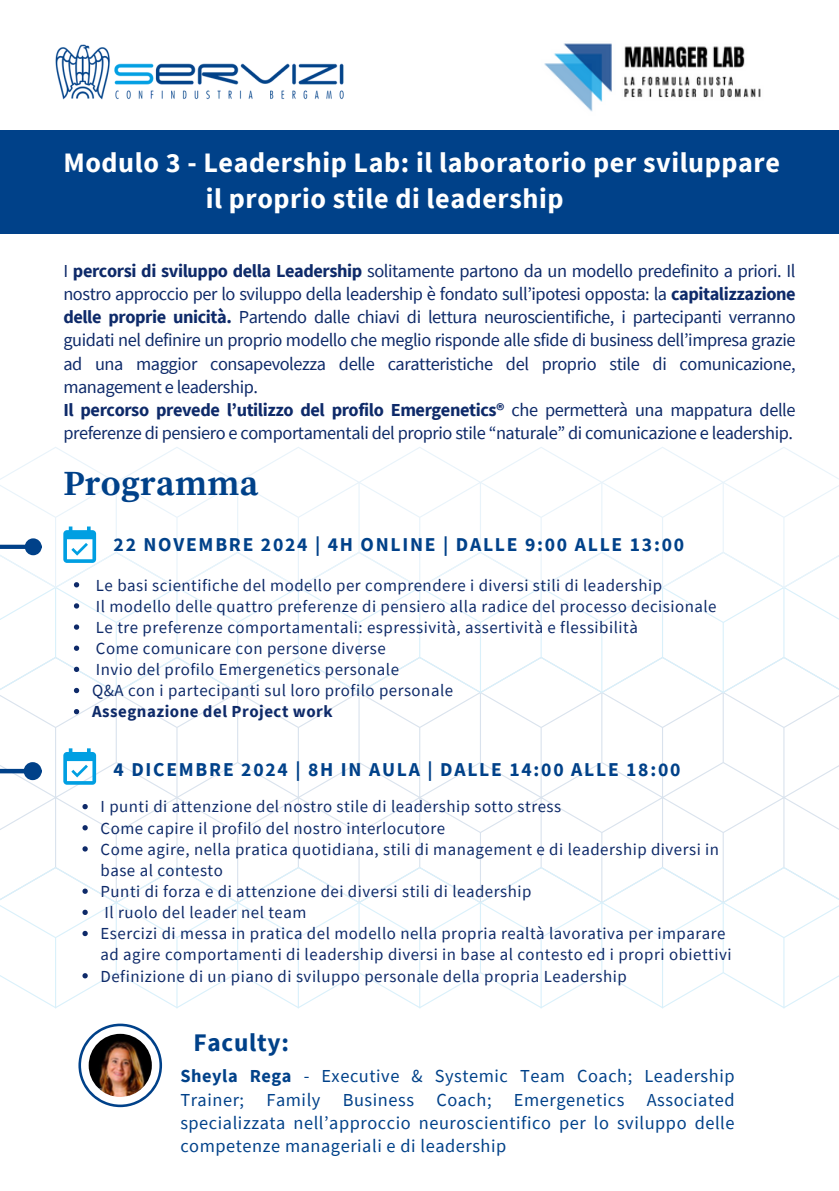
<style>
.page{position:relative;width:839px;height:1191px;background:#fff}
.page>*{position:absolute;margin:0;border:0;box-sizing:border-box;transform-origin:0 0}
.t1{font:700 35.2px "Source Serif Pro";color:#004189}
.t2{font:700 28.2px/36px "Source Sans Pro";letter-spacing:.02em;color:#fff}
.t3{font:700 25.4px "Source Sans Pro";letter-spacing:.03em;color:#004189}
.t4{font:700 19.6px "Source Sans Pro";letter-spacing:.09em;color:#004189}
.t5{font:18.4px/23.2px "Source Sans Pro";letter-spacing:-.025em;color:#0e2a69}
.t6{font:18.4px/23.2px "Source Sans Pro";letter-spacing:.03em;color:#004189;text-align:justify}
.t7{font:16.8px/21.2px "Source Sans Pro";letter-spacing:.03em;color:#0e2a69}
.t8{font:700 16.8px "Source Sans Pro";letter-spacing:.03em;color:#0e2a69}
.s1{font-weight:700}
</style>
<div class="page">
<div style="left:0;top:130px;width:838px;height:104px;background:#004189"></div>
<svg style="left:0;top:693px;width:838px;height:174px"></svg>
<svg style="left:0;top:588px;width:838px;height:105px"></svg>
<svg style="left:0;top:447px;width:838px;height:141px"></svg>
<svg style="left:0;top:867px;width:838px;height:142px"></svg>
<svg style="left:63px;top:527px;width:33px;height:35px"></svg>
<svg style="left:74px;top:582px;width:5px;height:5px"></svg>
<svg style="left:74px;top:603px;width:5px;height:6px"></svg>
<svg style="left:74px;top:624px;width:5px;height:6px"></svg>
<svg style="left:74px;top:646px;width:5px;height:5px"></svg>
<svg style="left:74px;top:667px;width:5px;height:5px"></svg>
<svg style="left:74px;top:688px;width:5px;height:5px"></svg>
<svg style="left:74px;top:709px;width:5px;height:5px"></svg>
<svg style="left:0;top:545px;width:25px;height:4px"></svg>
<div style="left:27px;top:540px;width:13px;height:13px;background:#004189;border-radius:50%"></div>
<div style="left:25px;top:538px;width:17px;height:17px;border:4px solid #004189;border-radius:50%"></div>
<svg style="left:63px;top:748px;width:33px;height:36px"></svg>
<svg style="left:82px;top:804px;width:6px;height:5px"></svg>
<svg style="left:82px;top:825px;width:6px;height:5px"></svg>
<svg style="left:82px;top:846px;width:6px;height:6px"></svg>
<svg style="left:82px;top:889px;width:6px;height:5px"></svg>
<svg style="left:82px;top:910px;width:6px;height:5px"></svg>
<svg style="left:82px;top:931px;width:6px;height:5px"></svg>
<svg style="left:82px;top:973px;width:6px;height:5px"></svg>
<hr style="left:0;top:769px;width:25px;height:4px;background:#004189">
<div style="left:26px;top:764px;width:13px;height:14px;background:#004189;border-radius:50%"></div>
<div style="left:24px;top:762px;width:18px;height:18px;border:4px solid #004189;border-radius:50%"></div>
<svg style="left:78px;top:1024px;width:84px;height:83px"></svg>
<img style="left:89px;top:1034px;width:63px;height:63px;border-radius:50%">
<img style="left:544px;top:43px;width:217px;height:69px">
<img style="left:55px;top:44px;width:289px;height:56px">
<p class="t2" style="left:206px;top:144px;width:575px;text-indent:-142px">Modulo 3 - Leadership Lab: il laboratorio per sviluppare il proprio stile di leadership</p>
<p class="t5" style="left:63px;top:258px;width:733px">I <span class="s1">percorsi di sviluppo della Leadership</span> solitamente partono da un modello predefinito a priori. Il nostro approccio per lo sviluppo della leadership è fondato sull’ipotesi opposta: la <span class="s1">capitalizzazione delle proprie unicità.</span> Partendo dalle chiavi di lettura neuroscientifiche, i partecipanti verranno guidati nel definire un proprio modello che meglio risponde alle sfide di business dell’impresa grazie ad una maggior consapevolezza delle caratteristiche del proprio stile di comunicazione, management e leadership.<br><span class="s1">Il percorso prevede l’utilizzo del profilo Emergenetics®</span> che permetterà una mappatura delle preferenze di pensiero e comportamentali del proprio stile “naturale” di comunicazione e leadership.</p>
<p class="t1" style="left:63px;top:463px;width:196px">Programma</p>
<p class="t4" style="left:114px;top:532px;width:572px">22 NOVEMBRE 2024 | 4H ONLINE | DALLE 9:00 ALLE 13:00</p>
<h1 class="t7" style="left:96px;top:574px;width:567px">Le basi scientifiche del modello per comprendere i diversi stili di leadership</h1>
<h6 class="t7" style="left:96px;top:595px;width:622px">Il modello delle quattro preferenze di pensiero alla radice del processo decisionale</h6>
<p class="t7" style="left:96px;top:616px;width:543px">Le tre preferenze comportamentali: espressività, assertività e flessibilità</p>
<h2 class="t7" style="left:96px;top:637px;width:291px">Come comunicare con persone diverse</h2>
<p class="t7" style="left:96px;top:659px;width:304px">Invio del profilo Emergenetics personale</p>
<h5 class="t7" style="left:92px;top:680px;width:362px">Q&amp;A con i partecipanti sul loro profilo personale</h5>
<p class="t8" style="left:92px;top:701px;width:242px">Assegnazione del Project work</p>
<p class="t4" style="left:114px;top:756px;width:568px">4 DICEMBRE 2024 | 8H IN AULA | DALLE 14:00 ALLE 18:00</p>
<p class="t7" style="left:101px;top:796px;width:462px">I punti di attenzione del nostro stile di leadership sotto stress</p>
<p class="t7" style="left:101px;top:817px;width:346px">Come capire il profilo del nostro interlocutore</p>
<p class="t7" style="left:101px;top:838px;width:620px">Come agire, nella pratica quotidiana, stili di management e di leadership diversi in base al contesto</p>
<p class="t7" style="left:101px;top:880px;width:432px">Punti di forza e di attenzione dei diversi stili di leadership</p>
<p class="t7" style="left:104px;top:902px;width:203px">Il ruolo del leader nel team</p>
<p class="t7" style="left:101px;top:923px;width:632px">Esercizi di messa in pratica del modello nella propria realtà lavorativa per imparare ad agire comportamenti di leadership diversi in base al contesto ed i propri obiettivi</p>
<h5 class="t7" style="left:101px;top:965px;width:527px">Definizione di un piano di sviluppo personale della propria Leadership</h5>
<p class="t3" style="left:193px;top:1026px;width:97px">Faculty:</p>
<p class="t6" style="left:180px;top:1064px;width:555px"><span class="s1">Sheyla Rega</span> - Executive &amp; Systemic Team Coach; Leadership Trainer; Family Business Coach; Emergenetics Associated specializzata nell’approccio neuroscientifico per lo sviluppo delle competenze manageriali e di leadership</p>
</div>
